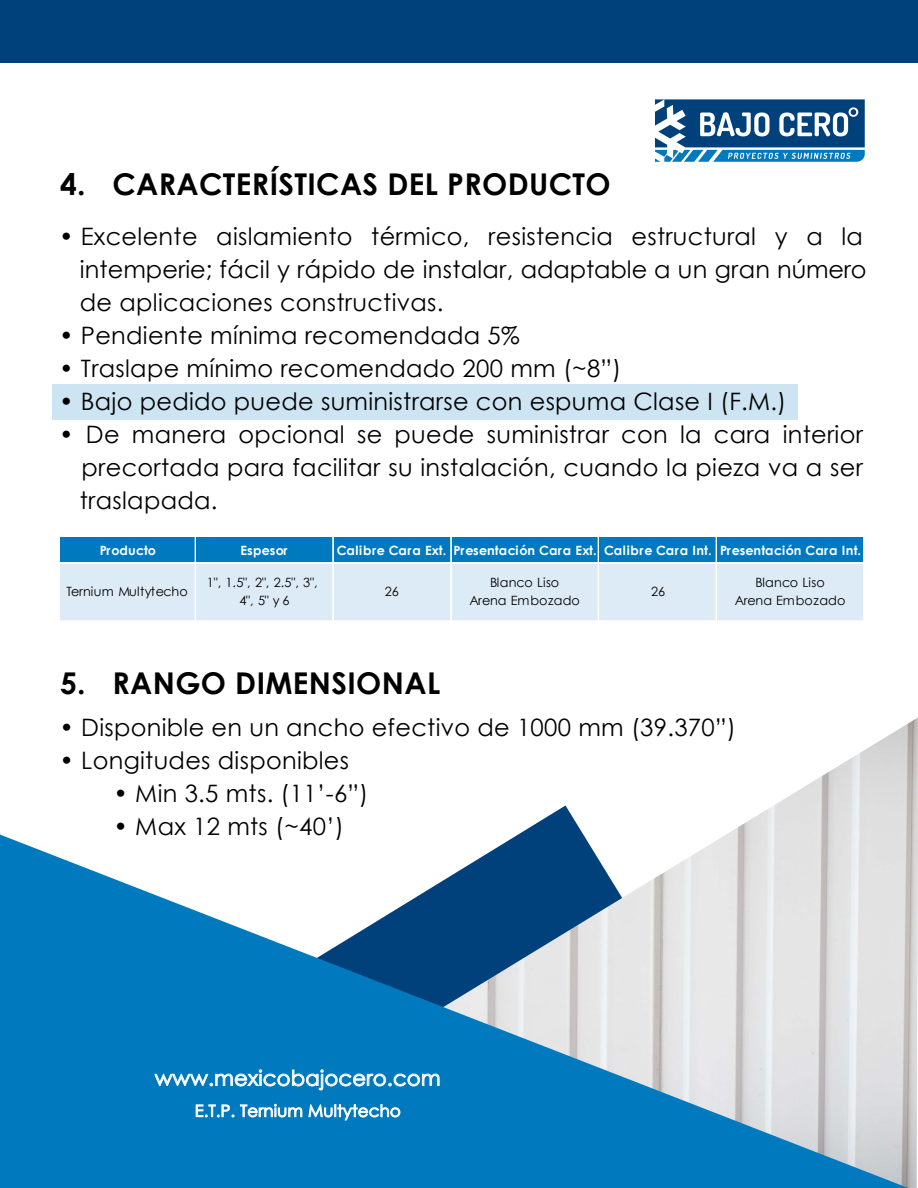
<style>
.page{position:relative;width:918px;height:1188px;background:#fff}
.page>*{position:absolute;margin:0;border:0;box-sizing:border-box;transform-origin:0 0}
.t1{font:700 30px "Century Gothic";letter-spacing:.015em;color:#000}
.t2{font:24px/33px "Century Gothic";letter-spacing:.015em;color:#000}
.t3{font:21px "Century Gothic";letter-spacing:.015em;color:#fff}
.t4{font:16.5px "Century Gothic";letter-spacing:.015em;color:#fff}
.t5{font:12.75px/17.7px "Century Gothic";letter-spacing:.005em;color:#000;text-align:center}
.t6{font:700 12.75px "Century Gothic";letter-spacing:.02em;color:#fff}
.s1{color:#fff}
</style>
<div class="page">
<div style="left:52px;top:384px;width:746px;height:36px;background:#cde4f2"></div>
<img style="left:519px;top:717px;width:399px;height:471px">
<svg style="left:0;top:834px;width:908px;height:354px;background:#64a4ca"></svg>
<svg style="left:655px;top:99px;width:210px;height:63px"></svg>
<svg style="left:154px;top:1069px;width:286px;height:21px;background:#3a97cc"></svg>
<svg style="left:196px;top:1104px;width:106px;height:13px"></svg>
<svg style="left:308px;top:1104px;width:92px;height:16px"></svg>
<div style="left:60px;top:537px;width:805px;height:27px;background:#0079be"></div>
<div style="left:60px;top:563px;width:805px;height:59px;background:#ddebf7"></div>
<hr style="left:60px;top:562px;width:805px;height:1px;background:#fff">
<hr style="left:60px;top:563px;width:805px;height:1px;background:#fff">
<hr style="left:60px;top:621px;width:805px;height:1px;background:#fff">
<hr style="left:195px;top:537px;width:1px;height:85px;background:#fff">
<hr style="left:332px;top:536px;width:1px;height:86px;background:#fff">
<hr style="left:333px;top:536px;width:1px;height:86px;background:#fff">
<hr style="left:450px;top:536px;width:1px;height:86px;background:#fff">
<hr style="left:451px;top:536px;width:1px;height:86px;background:#fff">
<hr style="left:598px;top:536px;width:1px;height:86px;background:#fff">
<hr style="left:716px;top:536px;width:1px;height:86px;background:#fff">
<hr style="left:863px;top:536px;width:1px;height:86px;background:#fff">
<hr style="left:864px;top:536px;width:1px;height:86px;background:#fff">
<div style="left:0;top:0;width:918px;height:63px;background:#00417b"></div>
<p class="t1" style="left:60px;top:161px;width:552px">4. CARACTERÍSTICAS DEL PRODUCTO</p>
<p class="t2" style="left:80px;top:219px;width:788px;text-indent:-21px">•<span class="s1">.</span>Excelente aislamiento térmico, resistencia estructural y a la intemperie; fácil y rápido de instalar, adaptable a un gran número de aplicaciones constructivas.</p>
<p class="t2" style="left:59px;top:318px;width:462px">• Pendiente mínima recomendada 5%</p>
<p class="t2" style="left:59px;top:351px;width:564px">• Traslape mínimo recomendado 200 mm (~8”)</p>
<p class="t2" style="left:59px;top:384px;width:729px">• Bajo pedido puede suministrarse con espuma Clase I (F.M.)</p>
<p class="t2" style="left:80px;top:417px;width:785px;text-align:justify;text-indent:-21px">• De manera opcional se puede suministrar con la cara interior precortada para facilitar su instalación, cuando la pieza va a ser traslapada.</p>
<p class="t6" style="left:100px;top:541px;width:58px">Producto</p>
<p class="t6" style="left:240px;top:541px;width:49px">Espesor</p>
<p class="t6" style="left:337px;top:541px;width:526px">Calibre Cara Ext. Presentación Cara Ext. Calibre Cara Int. Presentación Cara Int.</p>
<p class="t5" style="left:66px;top:583px;width:123px">Ternium Multytecho</p>
<p class="t5" style="left:207px;top:574px;width:112px">1", 1.5", 2", 2.5", 3",<br>4", 5" y 6</p>
<p class="t5" style="left:385px;top:583px;width:15px">26</p>
<p class="t5" style="left:469px;top:574px;width:112px">Blanco Liso<br>Arena Embozado</p>
<p class="t5" style="left:651px;top:583px;width:15px">26</p>
<p class="t5" style="left:735px;top:574px;width:112px">Blanco Liso<br>Arena Embozado</p>
<p class="t1" style="left:60px;top:661px;width:382px">5. RANGO DIMENSIONAL</p>
<p class="t2" style="left:59px;top:711px;width:678px">• Disponible en un ancho efectivo de 1000 mm (39.370”)</p>
<p class="t2" style="left:59px;top:744px;width:291px">• Longitudes disponibles</p>
<p class="t2" style="left:113px;top:777px;width:256px">• Min 3.5 mts. (11’-6”)</p>
<p class="t2" style="left:113px;top:810px;width:232px">• Max 12 mts (~40’)</p>
<p class="t3" style="left:155px;top:1063px;width:287px">www.mexicobajocero.com</p>
<p class="t4" style="left:195px;top:1099px;width:208px">E.T.P. Ternium Multytecho</p>
</div>
